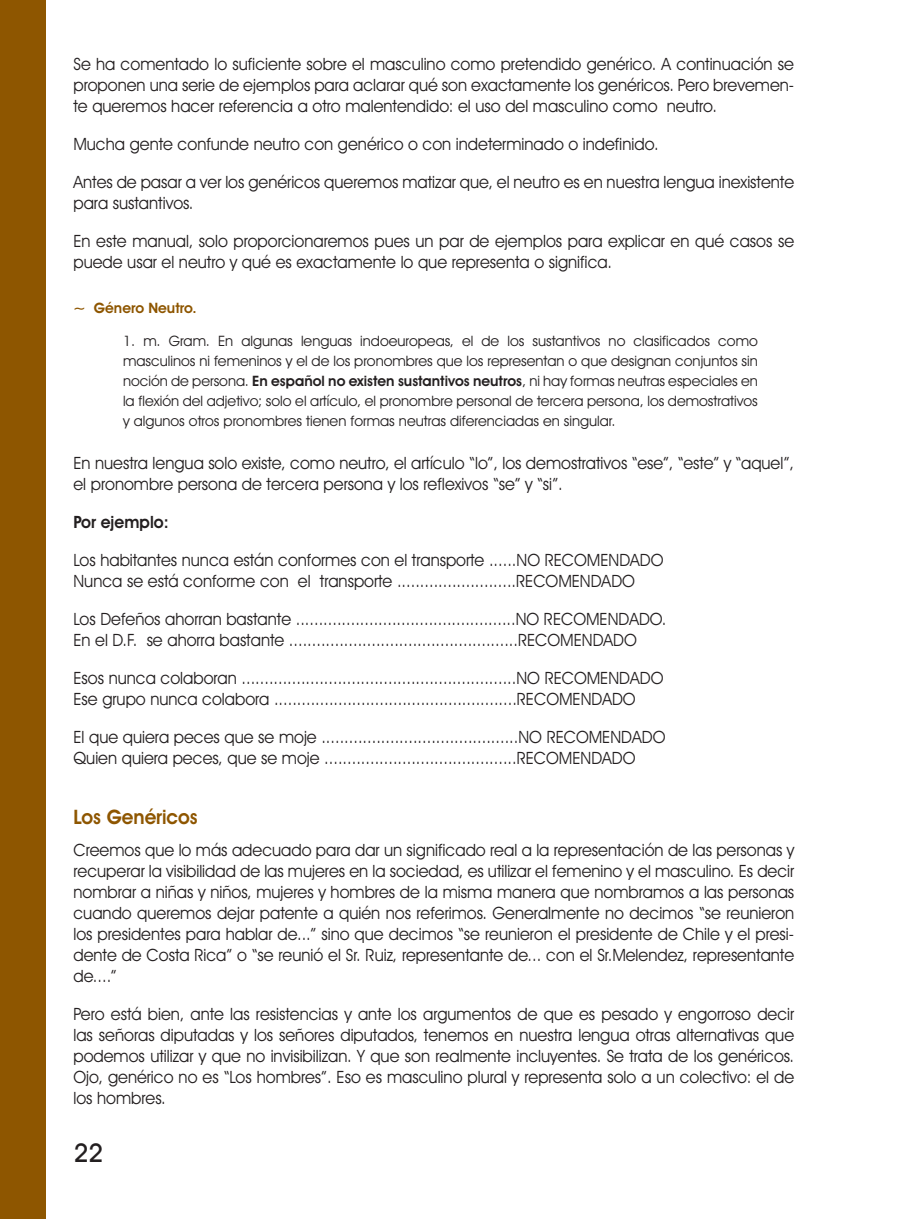
<style>
.page{position:relative;width:908px;height:1219px;background:#fff}
.page>*{position:absolute;margin:0;border:0;box-sizing:border-box;transform-origin:0 0}
.t1{font:500 26px "Avant Garde IT Cby BT";color:#231f20}
.t2{font:600 20px "Avant Garde IT Cby BT";color:#8e5600;scale:.96 1}
.t3{font:17px/21px "Avant Garde IT Cby BT";color:#231f20;scale:.96 1}
.t4{font:600 17px "Avant Garde IT Cby BT";color:#231f20;scale:.96 1}
.t5{font:14.4px/20px "Avant Garde IT Cby BT";color:#231f20;text-align:justify}
.t6{font:600 14.4px "Avant Garde IT Cby BT";color:#8e5600}
.s1{font-weight:600}
</style>
<div class="page">
<div style="left:0;top:0;width:46px;height:1219px;background:#8e5600"></div>
<p class="t3" style="left:73px;top:53px;width:752px;text-align:justify">Se ha comentado lo suficiente sobre el masculino como pretendido genérico. A continuación se proponen una serie de ejemplos para aclarar qué son exactamente los genéricos. Pero brevemen&shy;te queremos hacer referencia a otro malentendido: el uso del masculino como neutro.</p>
<p class="t3" style="left:73px;top:133px;width:610px">Mucha gente confunde neutro con genérico o con indeterminado o indefinido.</p>
<p class="t3" style="left:73px;top:171px;width:752px">Antes de pasar a ver los genéricos queremos matizar que, el neutro es en nuestra lengua inexistente para sustantivos.</p>
<p class="t3" style="left:73px;top:230px;width:751px">En este manual, solo proporcionaremos pues un par de ejemplos para explicar en qué casos se puede usar el neutro y qué es exactamente lo que representa o significa.</p>
<p class="t6" style="left:73px;top:299px;width:125px">~ Género Neutro.</p>
<p class="t5" style="left:123px;top:331px;width:636px">1. m. Gram. En algunas lenguas indoeuropeas, el de los sustantivos no clasificados como masculinos ni femeninos y el de los pronombres que los representan o que designan conjuntos sin noción de persona. <span class="s1">En español no existen sustantivos neutros</span>, ni hay formas neutras especiales en la flexión del adjetivo; solo el artículo, el pronombre personal de tercera persona, los demostrativos y algunos otros pronombres tienen formas neutras diferenciadas en singular.</p>
<p class="t3" style="left:73px;top:453px;width:751px">En nuestra lengua solo existe, como neutro, el artículo “lo”, los demostrativos “ese”, “este” y “aquel”, el pronombre persona de tercera persona y los reflexivos “se” y “si”.</p>
<p class="t4" style="left:73px;top:512px;width:101px">Por ejemplo:</p>
<p class="t3" style="left:73px;top:550px;width:616px">Los habitantes nunca están conformes con el transporte ......NO RECOMENDADO<br>Nunca se está conforme con el transporte ..........................RECOMENDADO</p>
<p class="t3" style="left:73px;top:609px;width:619px">Los Defeños ahorran bastante ................................................NO RECOMENDADO.<br>En el D.F. se ahorra bastante ..................................................RECOMENDADO</p>
<p class="t3" style="left:73px;top:668px;width:615px">Esos nunca colaboran ............................................................NO RECOMENDADO<br>Ese grupo nunca colabora .....................................................RECOMENDADO</p>
<p class="t3" style="left:73px;top:727px;width:618px">El que quiera peces que se moje ...........................................NO RECOMENDADO<br>Quien quiera peces, que se moje ..........................................RECOMENDADO</p>
<p class="t2" style="left:73px;top:805px;width:131px">Los Genéricos</p>
<p class="t3" style="left:73px;top:840px;width:752px;text-align:justify">Creemos que lo más adecuado para dar un significado real a la representación de las personas y recuperar la visibilidad de las mujeres en la sociedad, es utilizar el femenino y el masculino. Es decir nombrar a niñas y niños, mujeres y hombres de la misma manera que nombramos a las personas cuando queremos dejar patente a quién nos referimos. Generalmente no decimos “se reunieron los presidentes para hablar de...” sino que decimos “se reunieron el presidente de Chile y el presi&shy;dente de Costa Rica” o “se reunió el Sr. Ruiz, representante de... con el Sr.Melendez, representante de....”</p>
<p class="t3" style="left:73px;top:1004px;width:752px;text-align:justify">Pero está bien, ante las resistencias y ante los argumentos de que es pesado y engorroso decir las señoras diputadas y los señores diputados, tenemos en nuestra lengua otras alternativas que podemos utilizar y que no invisibilizan. Y que son realmente incluyentes. Se trata de los genéricos.<br>Ojo, genérico no es “Los hombres”. Eso es masculino plural y representa solo a un colectivo: el de los hombres.</p>
<h1 class="t1" style="left:74px;top:1137px;width:31px">22</h1>
</div>
